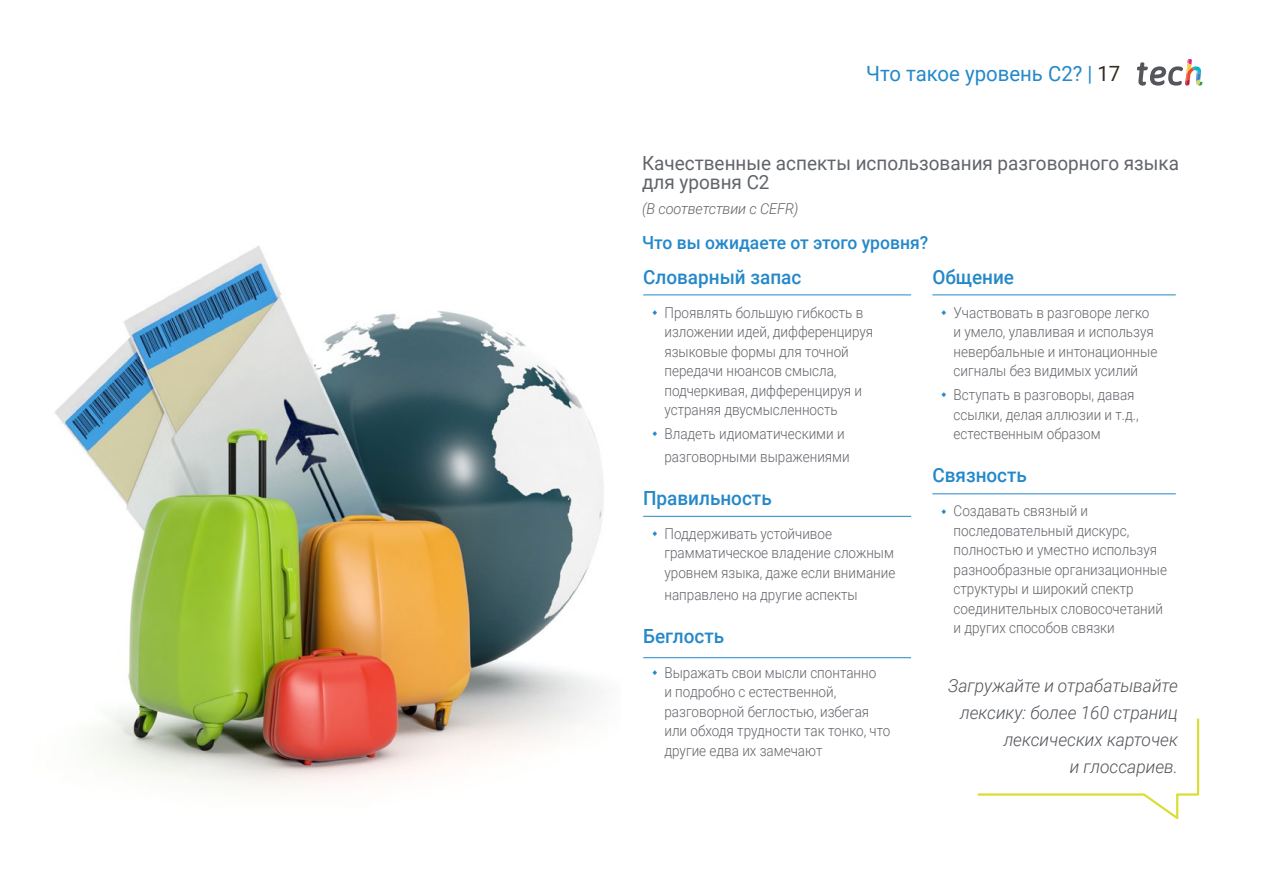
<style>
.page{position:relative;width:1263px;height:893px;background:#fff}
.page>*{position:absolute;margin:0;border:0;box-sizing:border-box;transform-origin:0 0}
.t1{font:21px "Roboto";color:#2488c9}
.t2{font:19.5px/19.5px "Roboto";color:#61646a}
.t3{font:500 19.5px "Roboto";color:#2488c9}
.t4{font:italic 300 18px/27px "Roboto";color:#52555b;text-align:right}
.t5{font:500 18px "Roboto";color:#2488c9}
.t6{font:300 15px/19.5px "Roboto";color:#61646a;scale:.9 1}
.t7{font:italic 300 15px "Roboto";letter-spacing:-.01em;color:#61646a}
.s1{color:#312e20}
</style>
<div class="page">
<svg style="left:1137px;top:59px;width:65px;height:27px"></svg>
<hr style="left:643px;top:294px;width:268px;height:1px;background:#2488c9">
<hr style="left:932px;top:294px;width:244px;height:1px;background:#2488c9">
<hr style="left:643px;top:516px;width:268px;height:1px;background:#2488c9">
<hr style="left:932px;top:493px;width:244px;height:1px;background:#2488c9">
<hr style="left:643px;top:657px;width:268px;height:1px;background:#2488c9">
<svg style="left:977px;top:718px;width:223px;height:102px"></svg>
<img style="left:55px;top:245px;width:549px;height:543px">
<h1 class="t1" style="left:866px;top:59px;width:256px">Что такое уровень С2? | <span class="s1">17</span></h1>
<h2 class="t2" style="left:642px;top:152px;width:538px">Качественные аспекты использования разговорного языка для уровня C2</h2>
<p class="t7" style="left:642px;top:198px;width:158px">(В соответствии с CEFR)</p>
<p class="t5" style="left:642px;top:230px;width:288px">Что вы ожидаете от этого уровня?</p>
<h2 class="t3" style="left:643px;top:263px;width:160px">Словарный запас</h2>
<p class="t6" style="left:664px;top:302px;width:233px">Проявлять большую гибкость в изложении идей, дифференцируя языковые формы для точной передачи нюансов смысла, подчеркивая, дифференцируя и устраняя двусмысленность</p>
<p class="t6" style="left:664px;top:422px;width:207px;line-height:22.5px">Владеть идиоматическими и разговорными выражениями</p>
<h2 class="t3" style="left:643px;top:484px;width:130px">Правильность</h2>
<p class="t6" style="left:664px;top:523px;width:258px">Поддерживать устойчивое грамматическое владение сложным уровнем языка, даже если внимание</p>
<p class="t6" style="left:664px;top:585px;width:216px">направлено на другие аспекты</p>
<h2 class="t3" style="left:643px;top:623px;width:82px">Беглость</h2>
<p class="t6" style="left:664px;top:662px;width:253px">Выражать свои мысли спонтанно<br>и подробно с естественной, разговорной беглостью, избегая или обходя трудности так тонко, что другие едва их замечают</p>
<h2 class="t3" style="left:932px;top:263px;width:83px">Общение</h2>
<p class="t6" style="left:954px;top:302px;width:228px">Участвовать в разговоре легко и умело, улавливая и используя невербальные и интонационные сигналы без видимых усилий</p>
<p class="t6" style="left:954px;top:384px;width:207px">Вступать в разговоры, давая ссылки, делая аллюзии и т.д., естественным образом</p>
<h2 class="t3" style="left:932px;top:462px;width:96px">Связность</h2>
<p class="t6" style="left:954px;top:501px;width:239px">Создавать связный и последовательный дискурс, полностью и уместно используя разнообразные организационные структуры и широкий спектр соединительных словосочетаний и других способов связки</p>
<p class="t4" style="left:948px;top:671px;width:231px">Загружайте и отрабатывайте лексику: более 160 страниц лексических карточек<br>и глоссариев.</p>
</div>
